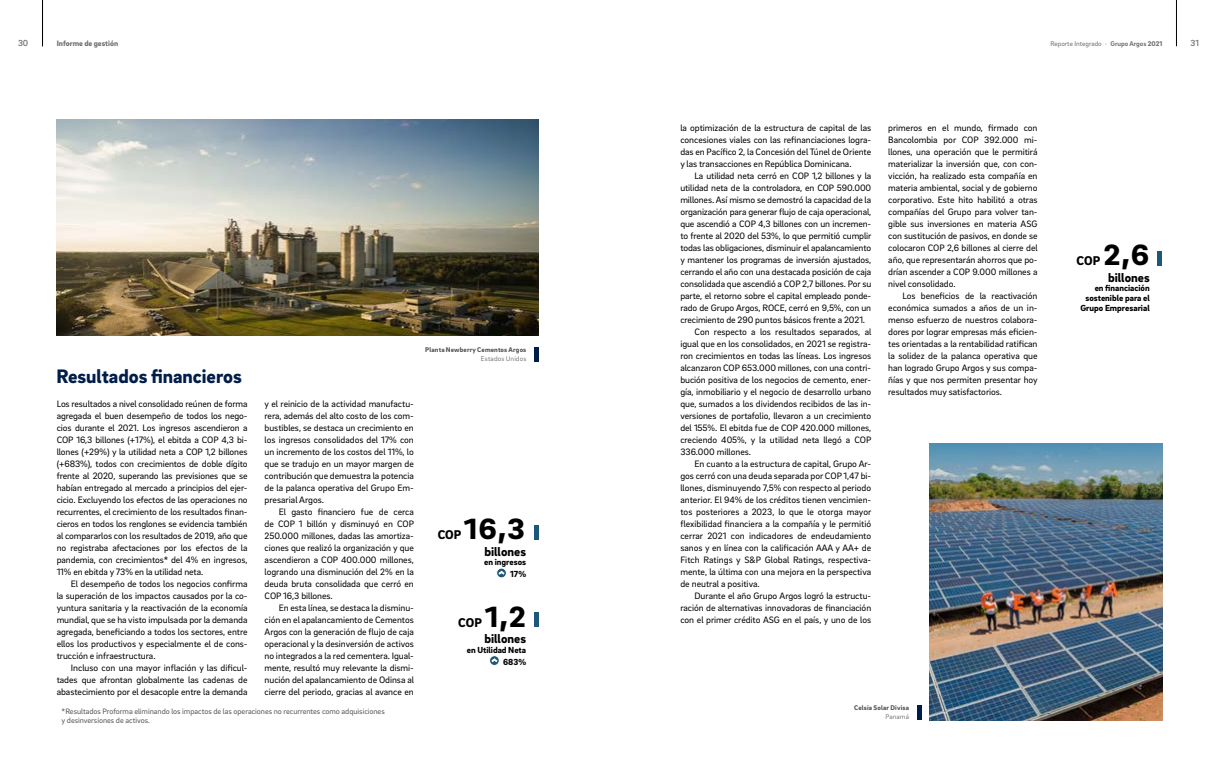
<style>
.page{position:relative;width:1219px;height:780px;background:#fff}
.page>*{position:absolute;margin:0;border:0;box-sizing:border-box;transform-origin:0 0}
.t1{font:700 40px/87.5px "Brix Sans";color:#000;text-align:center}
.t2{font:900 20px "Brix Sans";color:#001d4a}
.t3{font:900 13px "Brix Sans";color:#000}
.t4{font:9.5px/12px "Brix Sans";letter-spacing:-.005em;color:#000;text-align:justify}
.t5{font:900 9px/12px "Brix Sans";color:#000;text-align:right}
.t6{font:500 9px "Brix Sans";color:#706f6f}
.t7{font:8px/9.6px "Brix Sans";letter-spacing:-.005em;color:#575756}
.t8{font:900 8px "Brix Sans";color:#706f6f}
.t9{font:900 7px "Brix Sans";letter-spacing:.02em;color:#575756}
.t10{font:7px "Brix Sans";color:#706f6f}
.t11{font:300 7px "Brix Sans";letter-spacing:.02em;color:#575756}
.s1{font-weight:700}
.s2{font-weight:900}
</style>
<div class="page">
<img style="left:57px;top:119px;width:482px;height:216px">
<img style="left:930px;top:443px;width:232px;height:277px">
<div style="left:534px;top:347px;width:5px;height:14px;background:#001d4a"></div>
<hr style="left:917px;top:705px;width:4px;height:14px;background:#001d4a">
<div style="left:496px;top:567px;width:11px;height:11px;border:1px solid #fff;border-radius:50%"></div>
<svg style="left:496px;top:569px;width:11px;height:7px"></svg>
<div style="left:489px;top:655px;width:11px;height:11px;border:1px solid #fff;border-radius:50%"></div>
<svg style="left:489px;top:657px;width:11px;height:7px"></svg>
<div style="left:534px;top:525px;width:5px;height:14px;background:#1d587b"></div>
<div style="left:534px;top:613px;width:5px;height:14px;background:#1d587b"></div>
<hr style="left:1158px;top:251px;width:4px;height:14px;background:#1d587b">
<hr style="left:1176px;top:0;width:1px;height:46px;background:#000">
<hr style="left:42px;top:0;width:1px;height:46px;background:#000">
<p class="t6" style="left:18px;top:37px;width:12px">30</p>
<p class="t8" style="left:57px;top:38px;width:63px">Informe de gestión</p>
<p class="t10" style="left:1050px;top:39px;width:113px">Reporte Integrado · <span class="s1">Grupo Argos</span> <span class="s2">2021</span></p>
<p class="t6" style="left:1191px;top:37px;width:10px">31</p>
<h2 class="t2" style="left:56px;top:363px;width:187px">Resultados financieros</h2>
<p class="t4" style="left:57px;top:397px;width:192px">Los resultados a nivel consolidado reúnen de forma agregada el buen desempeño de todos los nego&shy;cios durante el 2021. Los ingresos ascendieron a COP 16,3 billones (+17%), el ebitda a COP 4,3 bi&shy;llones (+29%) y la utilidad neta a COP 1,2 billones (+683%), todos con crecimientos de doble dígito frente al 2020, superando las previsiones que se habían entregado al mercado a principios del ejer&shy;cicio. Excluyendo los efectos de las operaciones no recurrentes, el crecimiento de los resultados finan&shy;cieros en todos los renglones se evidencia también al compararlos con los resultados de 2019, año que no registraba afectaciones por los efectos de la pandemia, con crecimientos* del 4% en ingresos, 11% en ebitda y 73% en la utilidad neta.</p>
<p class="t4" style="left:57px;top:577px;width:192px;text-indent:14px">El desempeño de todos los negocios confirma la superación de los impactos causados por la co&shy;yuntura sanitaria y la reactivación de la economía mundial, que se ha visto impulsada por la demanda agregada, beneficiando a todos los sectores, entre ellos los productivos y especialmente el de cons&shy;trucción e infraestructura.</p>
<p class="t4" style="left:57px;top:661px;width:192px;text-indent:14px">Incluso con una mayor inflación y las dificul&shy;tades que afrontan globalmente las cadenas de abastecimiento por el desacople entre la demanda</p>
<p class="t4" style="left:265px;top:397px;width:151px">y el reinicio de la actividad manufactu&shy;rera, además del alto costo de los com&shy;bustibles, se destaca un crecimiento en los ingresos consolidados del 17% con un incremento de los costos del 11%, lo que se tradujo en un mayor margen de contribución que demuestra la potencia de la palanca operativa del Grupo Em&shy;presarial Argos.</p>
<p class="t4" style="left:265px;top:505px;width:151px;text-indent:14px">El gasto financiero fue de cerca de COP 1 billón y disminuyó en COP 250.000 millones, dadas las amortiza&shy;ciones que realizó la organización y que ascendieron a COP 400.000 millones, logrando una disminución del 2% en la deuda bruta consolidada que cerró en COP 16,3 billones.</p>
<p class="t4" style="left:265px;top:601px;width:151px;text-indent:14px">En esta línea, se destaca la disminu&shy;ción en el apalancamiento de Cementos Argos con la generación de flujo de caja operacional y la desinversión de activos no integrados a la red cementera. Igual&shy;mente, resultó muy relevante la dismi&shy;nución del apalancamiento de Odinsa al cierre del periodo, gracias al avance en</p>
<p class="t7" style="left:62px;top:705px;width:325px">*Resultados Proforma eliminando los impactos de las operaciones no recurrentes como adquisiciones y desinversiones de activos.</p>
<p class="t9" style="left:425px;top:345px;width:103px">Planta Newberry Cementos Argos</p>
<p class="t11" style="left:481px;top:354px;width:47px">Estados Unidos</p>
<h1 class="t1" style="left:464px;top:480px;width:64px">16,3<br>1,2</h1>
<h3 class="t3" style="left:438px;top:526px;width:25px">COP</h3>
<h3 class="t3" style="left:484px;top:542px;width:43px">billones</h3>
<p class="t5" style="left:484px;top:556px;width:43px">en ingresos<br>17%</p>
<h3 class="t3" style="left:458px;top:614px;width:25px">COP</h3>
<h3 class="t3" style="left:484px;top:630px;width:43px">billones</h3>
<p class="t5" style="left:467px;top:643px;width:61px">en Utilidad Neta<br>683%</p>
<p class="t4" style="left:680px;top:121px;width:192px">la optimización de la estructura de capital de las concesiones viales con las refinanciaciones logra&shy;das en Pacífico 2, la Concesión del Túnel de Oriente y las transacciones en República Dominicana.</p>
<p class="t4" style="left:694px;top:169px;width:178px">La utilidad neta cerró en COP 1,2 billones y la</p>
<p class="t4" style="left:680px;top:181px;width:192px">utilidad neta de la controladora, en COP 590.000</p>
<p class="t4" style="left:680px;top:193px;width:192px">millones. Así mismo se demostró la capacidad de la</p>
<p class="t4" style="left:680px;top:205px;width:192px">organización para generar flujo de caja operacional,</p>
<p class="t4" style="left:680px;top:217px;width:192px">que ascendió a COP 4,3 billones con un incremen-</p>
<p class="t4" style="left:680px;top:229px;width:193px">to frente al 2020 del 53%, lo que permitió cumplir</p>
<p class="t4" style="left:680px;top:241px;width:192px">todas las obligaciones, disminuir el apalancamiento</p>
<p class="t4" style="left:680px;top:253px;width:192px">y mantener los programas de inversión ajustados,</p>
<p class="t4" style="left:680px;top:265px;width:192px">cerrando el año con una destacada posición de caja</p>
<p class="t4" style="left:680px;top:277px;width:192px">consolidada que ascendió a COP 2,7 billones. Por su</p>
<p class="t4" style="left:680px;top:289px;width:192px">parte, el retorno sobre el capital empleado ponde-</p>
<p class="t4" style="left:680px;top:301px;width:192px">rado de Grupo Argos, ROCE, cerró en 9,5%, con un</p>
<p class="t4" style="left:680px;top:313px;width:186px">crecimiento de 290 puntos básicos frente a 2021.</p>
<p class="t4" style="left:694px;top:325px;width:178px">Con respecto a los resultados separados, al</p>
<p class="t4" style="left:680px;top:337px;width:192px">igual que en los consolidados, en 2021 se registra-</p>
<p class="t4" style="left:680px;top:349px;width:192px">ron crecimientos en todas las líneas. Los ingresos</p>
<p class="t4" style="left:680px;top:361px;width:192px">alcanzaron COP 653.000 millones, con una contri-</p>
<p class="t4" style="left:680px;top:373px;width:192px">bución positiva de los negocios de cemento, ener-</p>
<p class="t4" style="left:680px;top:385px;width:192px">gía, inmobiliario y el negocio de desarrollo urbano</p>
<p class="t4" style="left:680px;top:397px;width:192px">que, sumados a los dividendos recibidos de las in-</p>
<p class="t4" style="left:680px;top:409px;width:192px">versiones de portafolio, llevaron a un crecimiento</p>
<p class="t4" style="left:680px;top:421px;width:192px">del 155%. El ebitda fue de COP 420.000 millones,</p>
<p class="t4" style="left:680px;top:433px;width:193px">creciendo 405%, y la utilidad neta llegó a COP</p>
<p class="t4" style="left:680px;top:445px;width:72px">336.000 millones.</p>
<p class="t4" style="left:694px;top:457px;width:178px">En cuanto a la estructura de capital, Grupo Ar-</p>
<p class="t4" style="left:680px;top:469px;width:192px">gos cerró con una deuda separada por COP 1,47 bi-</p>
<p class="t4" style="left:680px;top:481px;width:192px">llones, disminuyendo 7,5% con respecto al periodo</p>
<p class="t4" style="left:680px;top:493px;width:192px">anterior. El 94% de los créditos tienen vencimien-</p>
<p class="t4" style="left:680px;top:505px;width:193px">tos posteriores a 2023, lo que le otorga mayor</p>
<p class="t4" style="left:680px;top:517px;width:192px">flexibilidad financiera a la compañía y le permitió</p>
<p class="t4" style="left:680px;top:529px;width:192px">cerrar 2021 con indicadores de endeudamiento</p>
<p class="t4" style="left:680px;top:541px;width:192px">sanos y en línea con la calificación AAA y AA+ de</p>
<p class="t4" style="left:680px;top:553px;width:192px">Fitch Ratings y S&amp;P Global Ratings, respectiva-</p>
<p class="t4" style="left:680px;top:565px;width:192px">mente, la última con una mejora en la perspectiva</p>
<p class="t4" style="left:680px;top:577px;width:81px">de neutral a positiva.</p>
<p class="t4" style="left:694px;top:589px;width:178px">Durante el año Grupo Argos logró la estructu-</p>
<p class="t4" style="left:680px;top:601px;width:192px">ración de alternativas innovadoras de financiación</p>
<p class="t4" style="left:680px;top:613px;width:192px">con el primer crédito ASG en el país, y uno de los</p>
<p class="t4" style="left:888px;top:121px;width:151px">primeros en el mundo, firmado con Bancolombia por COP 392.000 mi&shy;llones, una operación que le permitirá materializar la inversión que, con con&shy;vicción, ha realizado esta compañía en materia ambiental, social y de gobierno corporativo. Este hito habilitó a otras compañías del Grupo para volver tan&shy;gible sus inversiones en materia ASG con sustitución de pasivos, en donde se colocaron COP 2,6 billones al cierre del año, que representarán ahorros que po&shy;drían ascender a COP 9.000 millones a nivel consolidado.</p>
<p class="t4" style="left:888px;top:289px;width:151px;text-indent:14px">Los beneficios de la reactivación económica sumados a años de un in&shy;menso esfuerzo de nuestros colabora&shy;dores por lograr empresas más eficien&shy;tes orientadas a la rentabilidad ratifican la solidez de la palanca operativa que han logrado Grupo Argos y sus compa&shy;ñías y que nos permiten presentar hoy resultados muy satisfactorios.</p>
<p class="t9" style="left:854px;top:703px;width:56px">Celsia Solar Divisa</p>
<p class="t11" style="left:885px;top:712px;width:25px">Panamá</p>
<h1 class="t1" style="left:1103px;top:206px;width:48px">2,6</h1>
<h3 class="t3" style="left:1076px;top:252px;width:25px">COP</h3>
<h3 class="t3" style="left:1108px;top:268px;width:43px">billones</h3>
<p class="t5" style="left:1080px;top:283px;width:71px;line-height:10px">en financiación sostenible para el<br>Grupo Empresarial</p>
</div>
